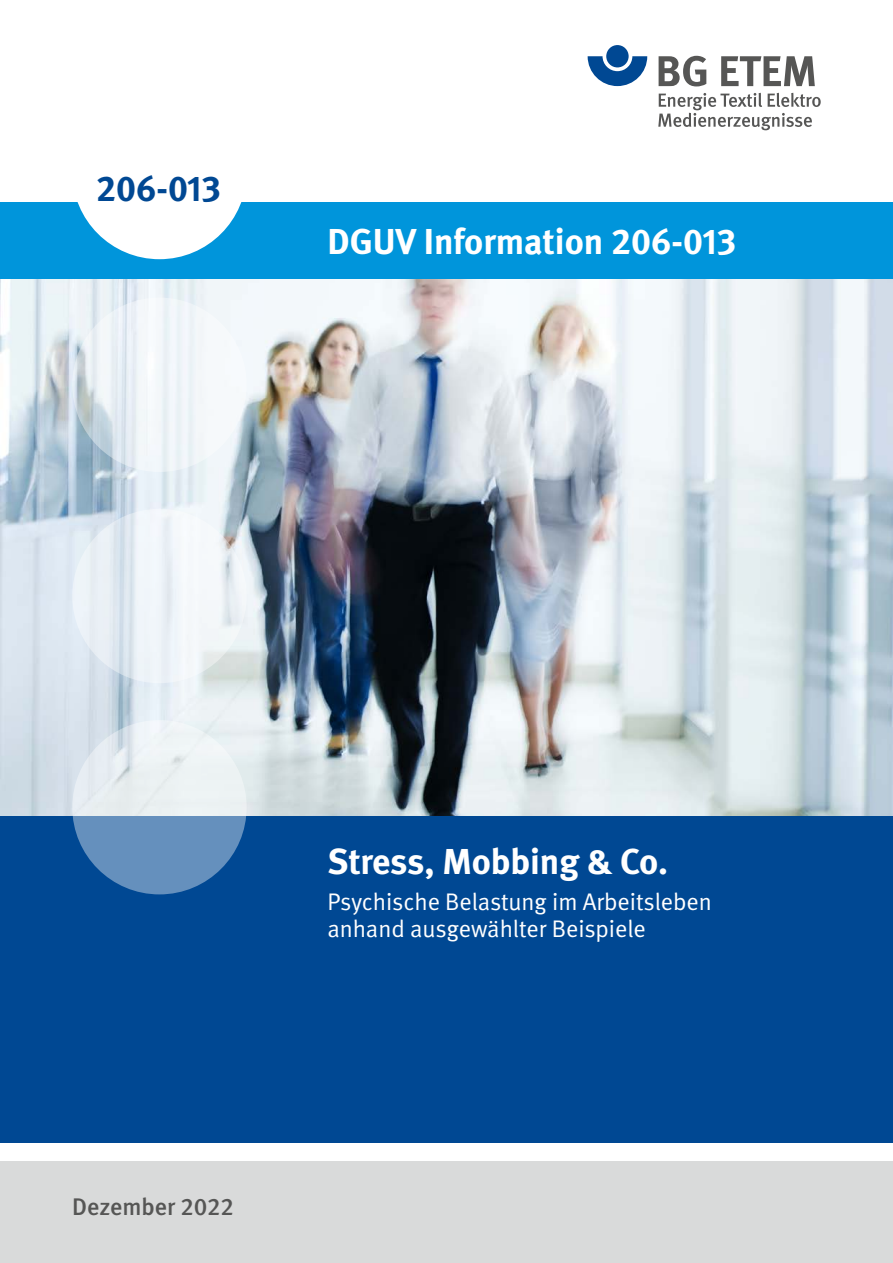
<style>
.page{position:relative;width:893px;height:1263px;background:#fff}
.page>*{position:absolute;margin:0;border:0;box-sizing:border-box;transform-origin:0 0}
.t1{font:700 36px "DGUV Meta";color:#fff}
.t2{font:700 36px "DGUV Meta";color:#004893}
.t3{font:24px/27px "DGUV Meta";color:#fff}
.t4{font:500 24px "DGUV Meta";color:#565655}
</style>
<div class="page">
<img style="left:0;top:278px;width:893px;height:538px">
<div style="left:0;top:816px;width:893px;height:326px;background:#004893"></div>
<div style="left:0;top:1162px;width:893px;height:101px;background:#d9dada"></div>
<svg style="left:72px;top:298px;width:175px;height:174px;fill:#f2f6f9"></svg>
<svg style="left:72px;top:509px;width:175px;height:174px;fill:#eef4f8"></svg>
<svg style="left:72px;top:720px;width:175px;height:174px;background:#afc6db"></svg>
<div style="left:0;top:202px;width:893px;height:76px;background:#0095db"></div>
<div style="left:72px;top:85px;width:175px;height:174px;background:#fff;border-radius:50%"></div>
<svg style="left:588px;top:56px;width:59px;height:30px"></svg>
<div style="left:606px;top:45px;width:23px;height:22px;background:#004893;border-radius:50%"></div>
<svg style="left:659px;top:56px;width:47px;height:30px"></svg>
<svg style="left:721px;top:56px;width:94px;height:30px"></svg>
<svg style="left:658px;top:93px;width:163px;height:37px"></svg>
<h1 class="t2" style="left:96px;top:167px;width:126px">206-013</h1>
<h1 class="t1" style="left:327px;top:220px;width:410px">DGUV Information 206-013</h1>
<h1 class="t1" style="left:327px;top:840px;width:342px">Stress, Mobbing &amp; Co.</h1>
<p class="t3" style="left:327px;top:888px;width:386px">Psychische Belastung im Arbeitsleben anhand ausgewählter Beispiele</p>
<p class="t4" style="left:72px;top:1193px;width:163px">Dezember 2022</p>
</div>
